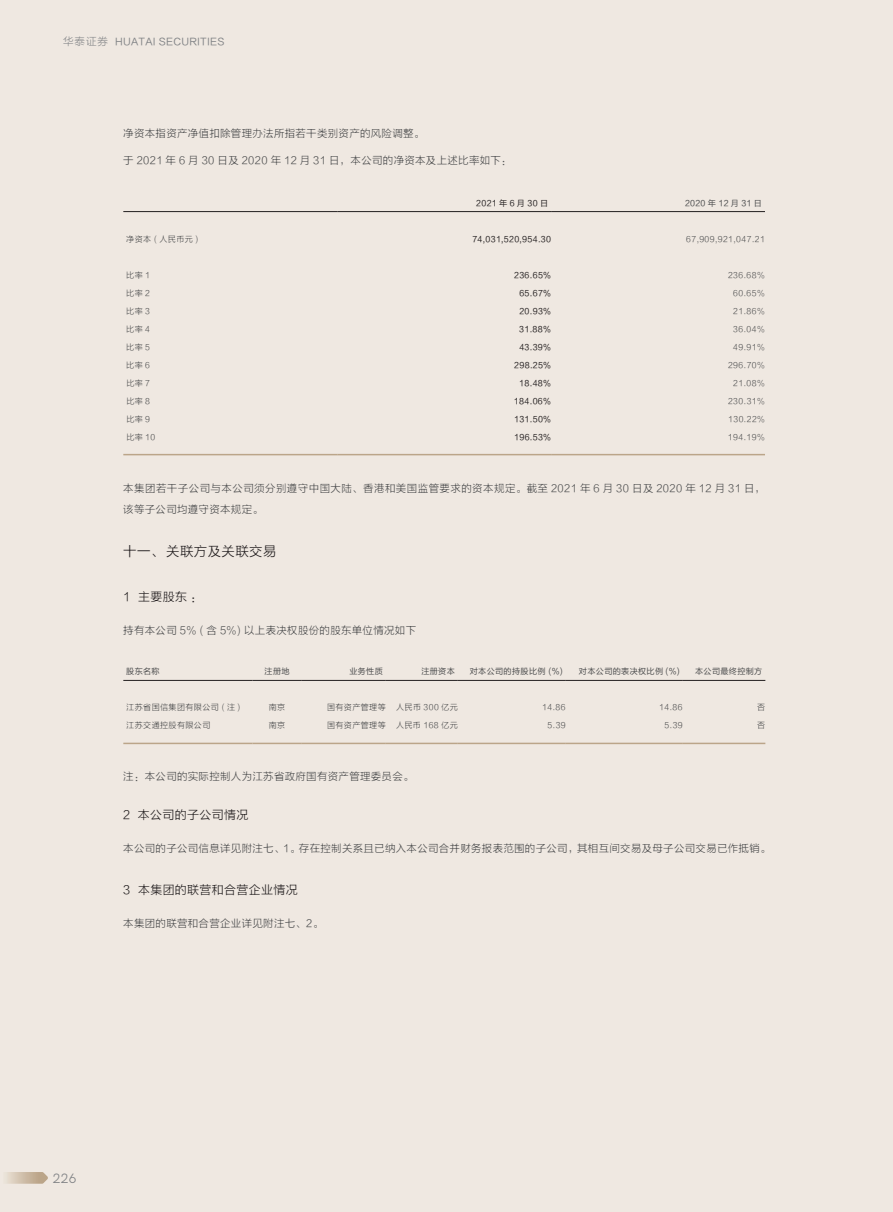
<style>
.page{position:relative;width:893px;height:1212px;background:#efe8e1}
.page>*{position:absolute;margin:0;border:0;box-sizing:border-box;transform-origin:0 0}
.t1{font:13.5px "FZLTXHK GBK1 0";letter-spacing:.025em;color:#231f20}
.t2{font:13.5px "HK Grotesk";color:#808285}
.t3{font:12px "FZLTXHK GBK1 0";letter-spacing:.025em;color:#231f20}
.t4{font:10.5px/21px "FZLTXHK GBK1 0";letter-spacing:.025em;color:#4b4c4d}
.t5{font:9.75px "FZLTHJW GB1 0";letter-spacing:.025em;color:#808285}
.t6{font:8.1px "FZLTXHK GBK1 0";letter-spacing:.045em;color:#4b4c4d}
.t7{font:8.1px "FZLTHJW GB1 0";letter-spacing:.045em;color:#231f20}
.t8{font:8.1px "FZLTHJW GB1 0";letter-spacing:.045em;color:#4b4c4d}
.t9{font:8.1px "FZLTHJW GB1 0";letter-spacing:.295em;color:#231f20}
.s1{font-family:"FZLTXHJW GB1 0";font-size:10.5px}
</style>
<div class="page">
<svg style="left:6px;top:1172px;width:42px;height:12px"></svg>
<hr style="left:123px;top:211px;width:214px;height:1px;background:#231f20">
<hr style="left:337px;top:211px;width:214px;height:1px;background:#231f20">
<hr style="left:551px;top:211px;width:214px;height:1px;background:#231f20">
<hr style="left:123px;top:454px;width:214px;height:1px;background:#bba589">
<hr style="left:337px;top:454px;width:214px;height:1px;background:#bba589">
<hr style="left:551px;top:454px;width:214px;height:1px;background:#bba589">
<hr style="left:123px;top:680px;width:129px;height:1px;background:#231f20">
<hr style="left:252px;top:680px;width:50px;height:1px;background:#231f20">
<hr style="left:302px;top:680px;width:84px;height:1px;background:#231f20">
<hr style="left:386px;top:680px;width:72px;height:1px;background:#231f20">
<hr style="left:458px;top:680px;width:108px;height:1px;background:#231f20">
<hr style="left:566px;top:680px;width:117px;height:1px;background:#231f20">
<hr style="left:683px;top:680px;width:82px;height:1px;background:#231f20">
<hr style="left:123px;top:743px;width:129px;height:1px;background:#bba589">
<hr style="left:252px;top:743px;width:50px;height:1px;background:#bba589">
<hr style="left:302px;top:743px;width:84px;height:1px;background:#bba589">
<hr style="left:386px;top:743px;width:72px;height:1px;background:#bba589">
<hr style="left:458px;top:743px;width:108px;height:1px;background:#bba589">
<hr style="left:566px;top:743px;width:117px;height:1px;background:#bba589">
<hr style="left:683px;top:743px;width:82px;height:1px;background:#bba589">
<p class="t5" style="left:63px;top:36px;width:163px"><span class="s1">华泰证券</span> HUATAI SECURITIES</p>
<p class="t4" style="left:123px;top:123px;width:303px">净资本指资产净值扣除管理办法所指若干类别资产的风险调整。</p>
<p class="t4" style="left:123px;top:150px;width:390px">于 2021 年 6 月 30 日及 2020 年 12 月 31 日，本公司的净资本及上述比率如下：</p>
<p class="t9" style="left:476px;top:198px;width:73px">2021年6月30日</p>
<p class="t8" style="left:685px;top:198px;width:78px">2020 年 12 月 31 日</p>
<p class="t6" style="left:126px;top:234px;width:73px">净资本 ( 人民币元 )</p>
<p class="t7" style="left:472px;top:234px;width:80px">74,031,520,954.30</p>
<p class="t6" style="left:686px;top:234px;width:80px">67,909,921,047.21</p>
<p class="t6" style="left:126px;top:270px;width:25px">比率 1</p>
<p class="t7" style="left:514px;top:270px;width:38px">236.65%</p>
<p class="t6" style="left:728px;top:270px;width:38px">236.68%</p>
<p class="t6" style="left:126px;top:288px;width:25px">比率 2</p>
<p class="t7" style="left:519px;top:288px;width:33px">65.67%</p>
<p class="t6" style="left:733px;top:288px;width:33px">60.65%</p>
<p class="t6" style="left:126px;top:306px;width:25px">比率 3</p>
<p class="t7" style="left:519px;top:306px;width:33px">20.93%</p>
<p class="t6" style="left:733px;top:306px;width:33px">21.86%</p>
<p class="t6" style="left:126px;top:324px;width:25px">比率 4</p>
<p class="t7" style="left:519px;top:324px;width:33px">31.88%</p>
<p class="t6" style="left:733px;top:324px;width:33px">36.04%</p>
<p class="t6" style="left:126px;top:342px;width:25px">比率 5</p>
<p class="t7" style="left:519px;top:342px;width:33px">43.39%</p>
<p class="t6" style="left:733px;top:342px;width:33px">49.91%</p>
<p class="t6" style="left:126px;top:360px;width:25px">比率 6</p>
<p class="t7" style="left:514px;top:360px;width:38px">298.25%</p>
<p class="t6" style="left:728px;top:360px;width:38px">296.70%</p>
<p class="t6" style="left:126px;top:378px;width:25px">比率 7</p>
<p class="t7" style="left:519px;top:378px;width:33px">18.48%</p>
<p class="t6" style="left:733px;top:378px;width:33px">21.08%</p>
<p class="t6" style="left:126px;top:396px;width:25px">比率 8</p>
<p class="t7" style="left:514px;top:396px;width:39px">184.06%</p>
<p class="t6" style="left:728px;top:396px;width:38px">230.31%</p>
<p class="t6" style="left:126px;top:414px;width:25px">比率 9</p>
<p class="t7" style="left:514px;top:414px;width:39px">131.50%</p>
<p class="t6" style="left:728px;top:414px;width:38px">130.22%</p>
<p class="t6" style="left:126px;top:432px;width:31px">比率 10</p>
<p class="t7" style="left:514px;top:432px;width:39px">196.53%</p>
<p class="t6" style="left:728px;top:432px;width:39px">194.19%</p>
<p class="t4" style="left:123px;top:477px;width:643px">本集团若干子公司与本公司须分别遵守中国大陆、香港和美国监管要求的资本规定。截至 2021 年 6 月 30 日及 2020 年 12 月 31 日，该等子公司均遵守资本规定。</p>
<p class="t1" style="left:123px;top:543px;width:155px">十一、 关联方及关联交易</p>
<p class="t3" style="left:123px;top:590px;width:81px">1 主要股东：</p>
<p class="t4" style="left:123px;top:620px;width:294px">持有本公司 5% ( 含 5%) 以上表决权股份的股东单位情况如下</p>
<p class="t8" style="left:126px;top:667px;width:35px">股东名称</p>
<p class="t8" style="left:265px;top:667px;width:26px">注册地</p>
<p class="t8" style="left:349px;top:667px;width:35px">业务性质</p>
<p class="t8" style="left:421px;top:667px;width:35px">注册资本</p>
<p class="t8" style="left:470px;top:667px;width:94px">对本公司的持股比例 (%)</p>
<p class="t8" style="left:579px;top:667px;width:102px">对本公司的表决权比例 (%)</p>
<p class="t8" style="left:695px;top:667px;width:69px">本公司最终控制方</p>
<p class="t6" style="left:126px;top:703px;width:116px">江苏省国信集团有限公司 ( 注 )</p>
<p class="t6" style="left:269px;top:703px;width:18px">南京</p>
<p class="t6" style="left:327px;top:703px;width:60px">国有资产管理等</p>
<p class="t6" style="left:396px;top:703px;width:63px">人民币 300 亿元</p>
<p class="t6" style="left:542px;top:703px;width:25px">14.86</p>
<p class="t6" style="left:659px;top:703px;width:25px">14.86</p>
<p class="t6" style="left:757px;top:703px;width:10px">否</p>
<p class="t6" style="left:126px;top:721px;width:86px">江苏交通控股有限公司</p>
<p class="t6" style="left:269px;top:721px;width:18px">南京</p>
<p class="t6" style="left:327px;top:721px;width:60px">国有资产管理等</p>
<p class="t6" style="left:396px;top:721px;width:63px">人民币 168 亿元</p>
<p class="t6" style="left:548px;top:721px;width:20px">5.39</p>
<p class="t6" style="left:665px;top:721px;width:20px">5.39</p>
<p class="t6" style="left:757px;top:721px;width:10px">否</p>
<p class="t4" style="left:123px;top:766px;width:292px">注：本公司的实际控制人为江苏省政府国有资产管理委员会。</p>
<p class="t3" style="left:123px;top:808px;width:127px">2 本公司的子公司情况</p>
<p class="t4" style="left:123px;top:838px;width:649px">本公司的子公司信息详见附注七、1。存在控制关系且已纳入本公司合并财务报表范围的子公司，其相互间交易及母子公司交易已作抵销。</p>
<p class="t3" style="left:123px;top:883px;width:176px">3 本集团的联营和合营企业情况</p>
<p class="t4" style="left:123px;top:913px;width:201px">本集团的联营和合营企业详见附注七、2。</p>
<p class="t2" style="left:53px;top:1168px;width:25px">226</p>
</div>
